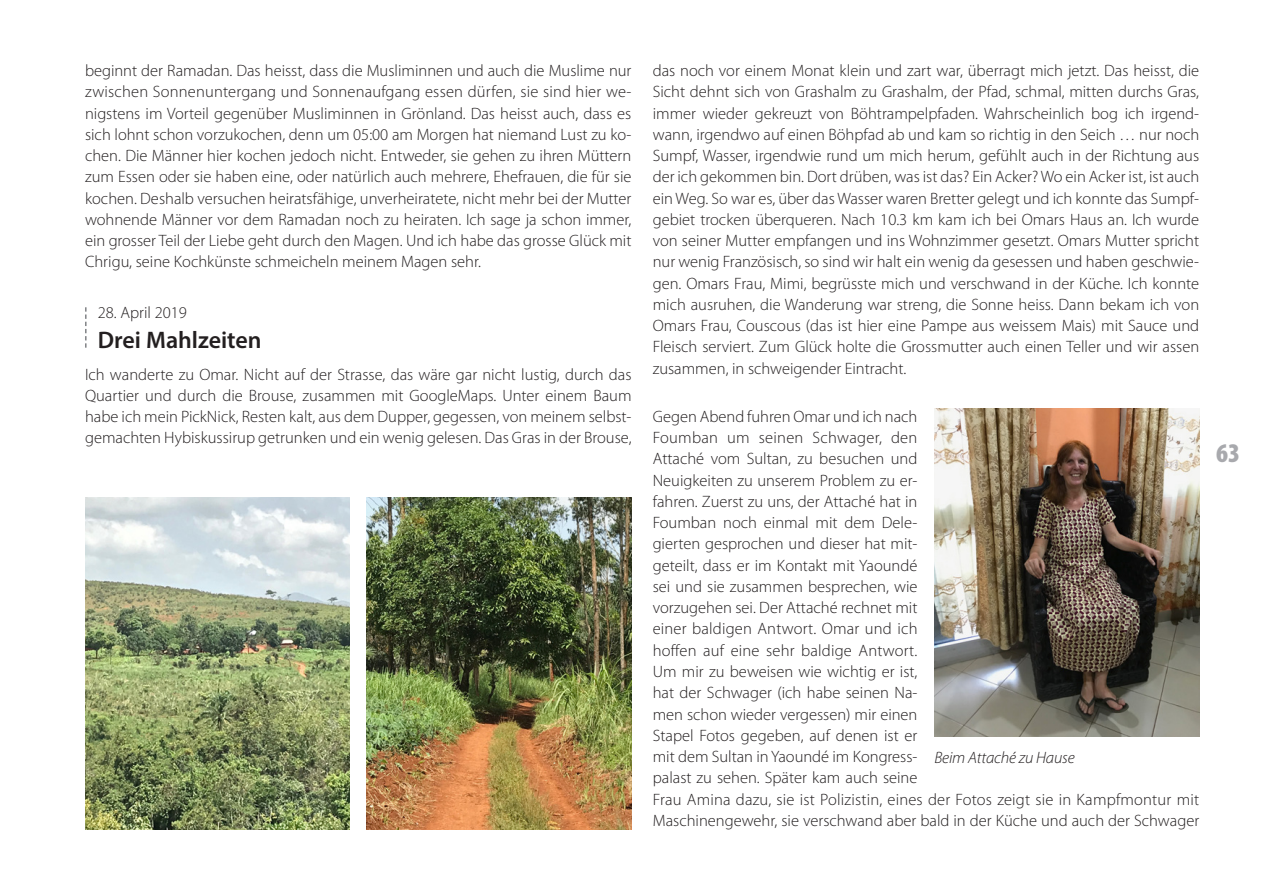
<style>
.page{position:relative;width:1263px;height:893px;background:#fff}
.page>*{position:absolute;margin:0;border:0;box-sizing:border-box;transform-origin:0 0}
.t1{font:900 condensed 27px "Myriad Pro";color:#a8a9ad}
.t2{font:600 24px "Myriad Pro";color:#231f20}
.t3{font:300 16.5px/21.3px "Myriad Pro";color:#231f20;text-align:justify}
.t4{font:italic 300 16.5px "Myriad Pro";letter-spacing:-.01em;color:#231f20}
</style>
<div class="page">
<svg style="left:85px;top:307px;width:2px;height:41px"></svg>
<img style="left:85px;top:497px;width:265px;height:332px">
<img style="left:367px;top:497px;width:264px;height:332px">
<img style="left:934px;top:408px;width:265px;height:329px">
<p class="t3" style="left:85px;top:60px;width:548px">beginnt der Ramadan. Das heisst, dass die Musliminnen und auch die Muslime nur zwischen Sonnenuntergang und Sonnenaufgang essen dürfen, sie sind hier we&shy;nigstens im Vorteil gegenüber Musliminnen in Grönland. Das heisst auch, dass es sich lohnt schon vorzukochen, denn um 05:00 am Morgen hat niemand Lust zu ko&shy;chen. Die Männer hier kochen jedoch nicht. Entweder, sie gehen zu ihren Müttern zum Essen oder sie haben eine, oder natürlich auch mehrere, Ehefrauen, die für sie kochen. Deshalb versuchen heiratsfähige, unverheiratete, nicht mehr bei der Mutter wohnende Männer vor dem Ramadan noch zu heiraten. Ich sage ja schon immer, ein grosser Teil der Liebe geht durch den Magen. Und ich habe das grosse Glück mit Chrigu, seine Kochkünste schmeicheln meinem Magen sehr.</p>
<p class="t3" style="left:98px;top:302px;width:91px">28. April 2019</p>
<h2 class="t2" style="left:98px;top:324px;width:165px">Drei Mahlzeiten</h2>
<p class="t3" style="left:85px;top:364px;width:548px">Ich wanderte zu Omar. Nicht auf der Strasse, das wäre gar nicht lustig, durch das Quartier und durch die Brouse, zusammen mit GoogleMaps. Unter einem Baum habe ich mein PickNick, Resten kalt, aus dem Dupper, gegessen, von meinem selbst&shy;gemachten Hybiskussirup getrunken und ein wenig gelesen. Das Gras in der Brouse,</p>
<p class="t3" style="left:653px;top:60px;width:548px">das noch vor einem Monat klein und zart war, überragt mich jetzt. Das heisst, die Sicht dehnt sich von Grashalm zu Grashalm, der Pfad, schmal, mitten durchs Gras, immer wieder gekreuzt von Böhtrampelpfaden. Wahrscheinlich bog ich irgend&shy;wann, irgendwo auf einen Böhpfad ab und kam so richtig in den Seich … nur noch Sumpf, Wasser, irgendwie rund um mich herum, gefühlt auch in der Richtung aus der ich gekommen bin. Dort drüben, was ist das? Ein Acker? Wo ein Acker ist, ist auch ein Weg. So war es, über das Wasser waren Bretter gelegt und ich konnte das Sumpf&shy;gebiet trocken überqueren. Nach 10.3 km kam ich bei Omars Haus an. Ich wurde von seiner Mutter empfangen und ins Wohnzimmer gesetzt. Omars Mutter spricht nur wenig Französisch, so sind wir halt ein wenig da gesessen und haben geschwie&shy;gen. Omars Frau, Mimi, begrüsste mich und verschwand in der Küche. Ich konnte mich ausruhen, die Wanderung war streng, die Sonne heiss. Dann bekam ich von Omars Frau, Couscous (das ist hier eine Pampe aus weissem Mais) mit Sauce und Fleisch serviert. Zum Glück holte die Grossmutter auch einen Teller und wir assen zusammen, in schweigender Eintracht.</p>
<p class="t3" style="left:653px;top:406px;width:548px;text-align:left">Gegen Abend fuhren Omar und ich nach<br>Foumban um seinen Schwager, den<br>Attaché vom Sultan, zu besuchen und<br>Neuigkeiten zu unserem Problem zu er-<br>fahren. Zuerst zu uns, der Attaché hat in<br>Foumban noch einmal mit dem Dele-<br>gierten gesprochen und dieser hat mit-<br>geteilt, dass er im Kontakt mit Yaoundé<br>sei und sie zusammen besprechen, wie<br>vorzugehen sei. Der Attaché rechnet mit<br>einer baldigen Antwort. Omar und ich<br>hoffen auf eine sehr baldige Antwort.<br>Um mir zu beweisen wie wichtig er ist,<br>hat der Schwager (ich habe seinen Na-<br>men schon wieder vergessen) mir einen<br>Stapel Fotos gegeben, auf denen ist er<br>mit dem Sultan in Yaoundé im Kongress-<br>palast zu sehen. Später kam auch seine<br>Frau Amina dazu, sie ist Polizistin, eines der Fotos zeigt sie in Kampfmontur mit Maschinengewehr, sie verschwand aber bald in der Küche und auch der Schwager</p>
<p class="t4" style="left:934px;top:748px;width:142px">Beim Attaché zu Hause</p>
<h1 class="t1" style="left:1216px;top:438px;width:25px">63</h1>
</div>
